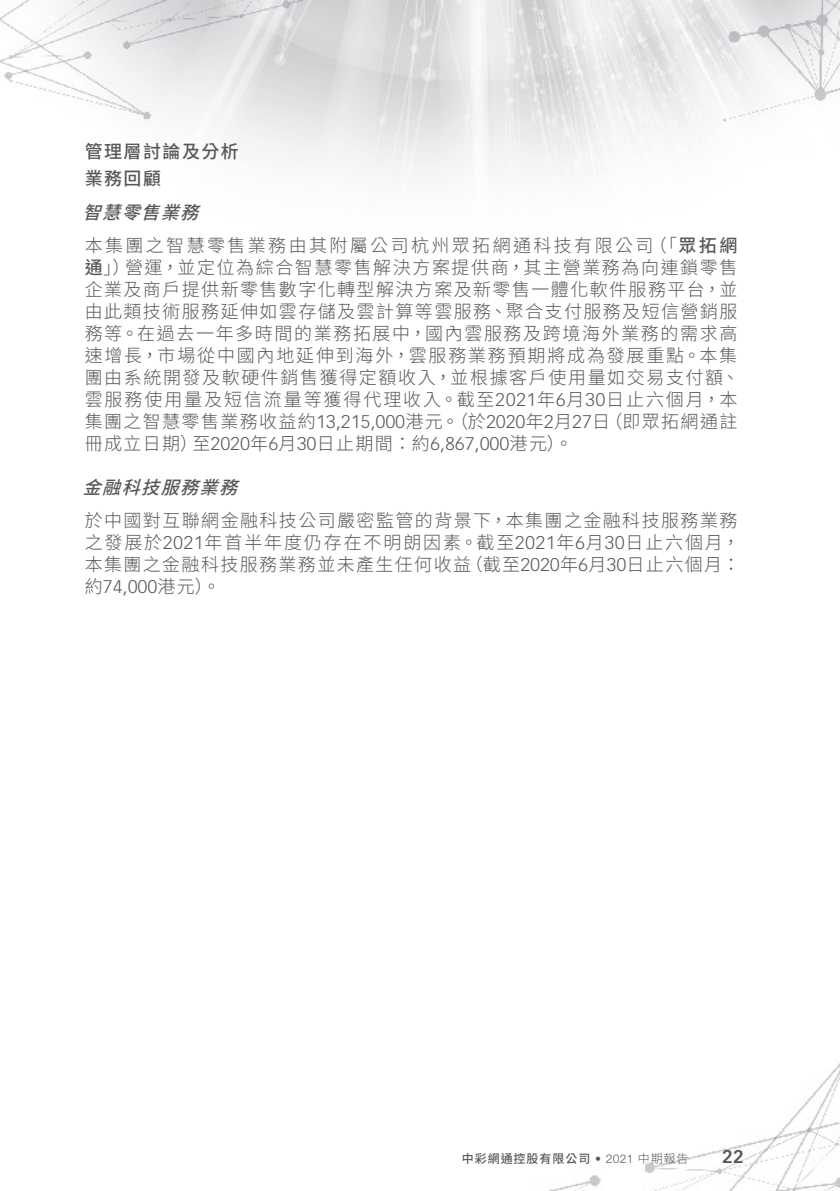
<style>
.page{position:relative;width:840px;height:1191px;background:#fff}
.page>*{position:absolute;margin:0;border:0;box-sizing:border-box;transform-origin:0 0}
.Body_Text{font:300 18px/22px "Source Han Sans TC";letter-spacing:.085em;color:#57585a}
.Body_Text-2{font:300 18px/22px "Source Han Sans TC";letter-spacing:.11em;color:#57585a}
.Body_Text-3{font:300 18px "Source Han Sans TC";letter-spacing:.105em;color:#57585a}
.Heading_3{font:italic 500 18px "Source Han Sans TC";color:#57585a}
.Heading_1{font:500 18px "Source Han Sans TC";letter-spacing:.08em;color:#57585a}
.Body_Text-4{font:500 18px "Source Han Sans TC";color:#57585a}
.Heading_2{font:500 18px "Source Han Sans TC";color:#57585a}
.t1{font:700 18px "Vectora LT Std";color:#57585a}
.t2{font:500 12px "Source Han Sans TC";letter-spacing:.08em;color:#57585a}
.s1{font-weight:300}
.s2{font-weight:500}
.s3{font-family:"Vectora LT Std"}
.s4{font-family:"Vectora LT Std";font-weight:700}
.s5{font-family:"Helvetica Neue LT Std";font-weight:300}
</style>
<div class="page">
<img style="left:0;top:0;width:839px;height:1191px">
<p class="Heading_1" style="left:85px;top:141px;width:156px">管理層討論及分析</p>
<p class="Heading_2" style="left:85px;top:169px;width:78px">業務回顧</p>
<p class="Heading_3" style="left:83px;top:202px;width:130px">智慧零售業務</p>
<p class="Body_Text-4" style="left:648px;top:235px;width:90px"><span class="s1">（「</span>眾拓網</p>
<p class="Body_Text-2" style="left:125px;top:235px;width:613px;text-indent:-40px">本集團之智慧零售業務由其附屬公司杭州眾拓網通科技有限公司<br>營運，並定位為綜合智慧零售解決方案提供商，其主營業務為向連鎖零售</p>
<p class="Body_Text" style="left:85px;top:257px;width:47px"><span class="s2">通</span>」）</p>
<p class="Body_Text" style="left:85px;top:279px;width:654px">企業及商戶提供新零售數字化轉型解決方案及新零售一體化軟件服務平台，並</p>
<p class="Body_Text" style="left:85px;top:301px;width:654px">由此類技術服務延伸如雲存儲及雲計算等雲服務、聚合支付服務及短信營銷服</p>
<p class="Body_Text" style="left:85px;top:323px;width:653px">務等。在過去一年多時間的業務拓展中，國內雲服務及跨境海外業務的需求高</p>
<p class="Body_Text" style="left:85px;top:345px;width:653px">速增長，市場從中國內地延伸到海外，雲服務業務預期將成為發展重點。本集</p>
<p class="Body_Text" style="left:85px;top:367px;width:656px">團由系統開發及軟硬件銷售獲得定額收入，並根據客戶使用量如交易支付額、</p>
<p class="Body_Text-3" style="left:85px;top:389px;width:653px">雲服務使用量及短信流量等獲得代理收入。截至<span class="s3">2021</span>年 月<span class="s3">6 30</span>日止六個月，本</p>
<p class="Body_Text" style="left:604px;top:411px;width:134px">（即眾拓網通註</p>
<p class="Body_Text" style="left:192px;top:411px;width:419px;text-indent:-108px">集團之智慧零售業務收益約<span class="s3">13,215,000</span>港元。（於<span class="s3">2020</span>年月<span class="s3">2 27</span>日至<span class="s3">2020</span>年月<span class="s3">6 30</span>日止期間：約<span class="s3">6,867,000</span>港元。(</p>
<p class="Body_Text" style="left:85px;top:433px;width:115px">冊成立日期）</p>
<p class="Heading_3" style="left:83px;top:477px;width:169px">金融科技服務業務</p>
<p class="Body_Text" style="left:85px;top:510px;width:656px;text-align:right">於中國對互聯網金融科技公司嚴密監管的背景下，本集團之金融科技服務業務之發展於<span class="s3">2021</span>年首半年度仍存在不明朗因素。截至<span class="s3">2021</span>年 月<span class="s3">6 30</span>日止六個月，（截至<span class="s3">2020</span>年月<span class="s3">6 30</span>日止六個月：</p>
<p class="Body_Text" style="left:85px;top:554px;width:387px">本集團之金融科技服務業務並未產生任何收益約<span class="s3">74,000</span>港元。(</p>
<p class="t2" style="left:461px;top:1152px;width:228px">中彩網通控股有限公司 <span class="s4">•</span> <span class="s5">2021</span> <span class="s1">中期報告</span></p>
<p class="t1" style="left:721px;top:1145px;width:23px">22</p>
</div>
